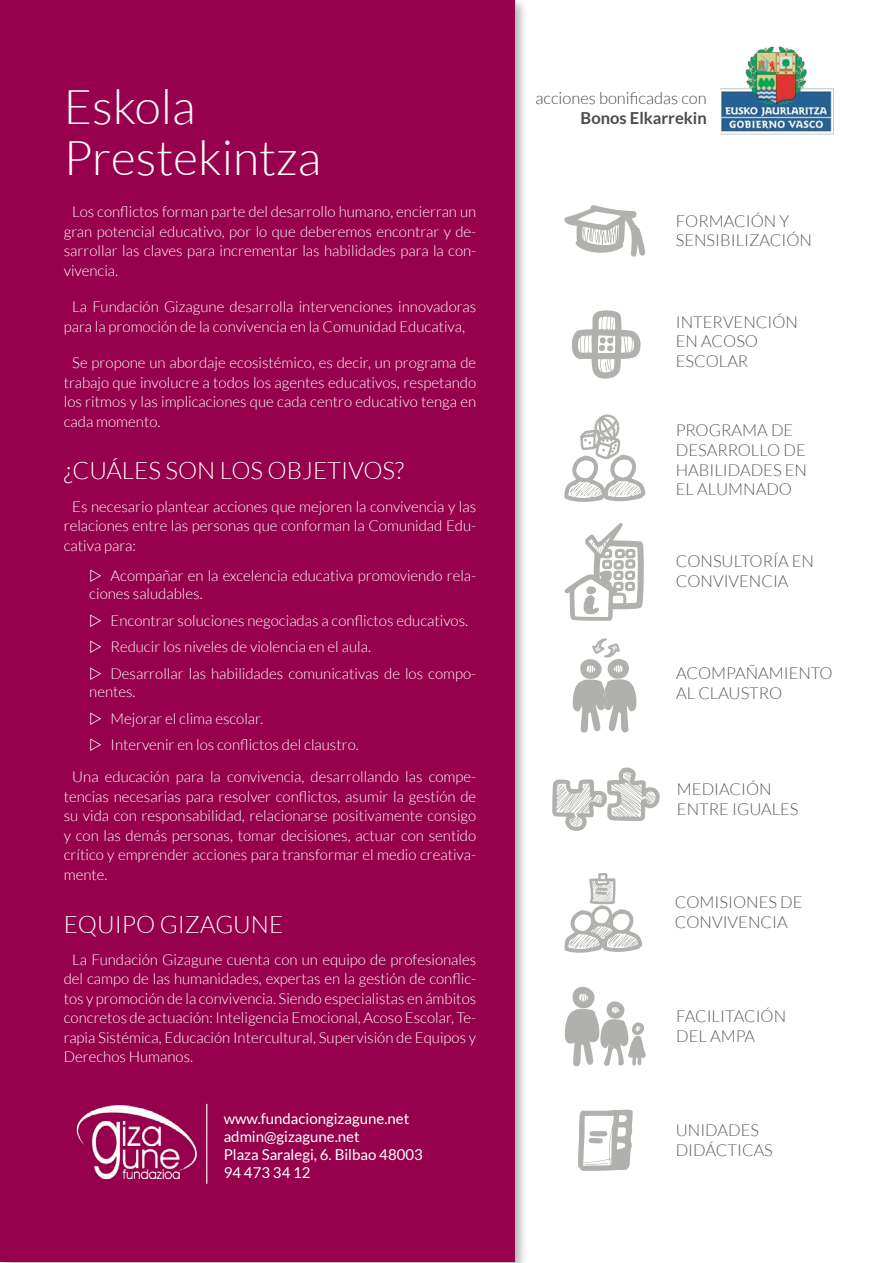
<style>
.page{position:relative;width:893px;height:1263px;background:#fff}
.page>*{position:absolute;margin:0;border:0;box-sizing:border-box;transform-origin:0 0}
.t1{font:300 48px/51px "Lato";color:#fff}
.t2{font:300 24px "Lato";color:#fff}
.t3{font:300 16.5px/19.8px "Lato";color:#5a5b57}
.t4{font:300 16.5px "Lato";color:#4d494d}
.t5{font:700 16.5px "Lato";color:#4d494d}
.t6{font:300 15px/19.5px "Lato";color:#fff;text-align:justify}
.t7{font:15px/18px "Lato";color:#fff}
</style>
<div class="page">
<div style="left:0;top:0;width:528px;height:1263px;background:#000;opacity:.29"></div>
<div style="left:1px;top:1px;width:514px;height:1261px;background:#96004d"></div>
<svg style="left:564px;top:205px;width:81px;height:52px"></svg>
<svg style="left:552px;top:767px;width:108px;height:64px"></svg>
<svg style="left:578px;top:1110px;width:55px;height:61px"></svg>
<svg style="left:572px;top:310px;width:69px;height:69px"></svg>
<svg style="left:564px;top:414px;width:82px;height:88px"></svg>
<svg style="left:565px;top:987px;width:81px;height:79px"></svg>
<svg style="left:573px;top:638px;width:63px;height:94px"></svg>
<svg style="left:565px;top:523px;width:79px;height:98px"></svg>
<svg style="left:564px;top:873px;width:78px;height:80px"></svg>
<img style="left:720px;top:46px;width:113px;height:89px">
<img style="left:76px;top:1105px;width:122px;height:75px">
<hr style="left:206px;top:1104px;width:1px;height:80px;background:#fff">
<h1 class="t1" style="left:64px;top:81px;width:259px">Eskola<br>Prestekintza</h1>
<p class="t6" style="left:64px;top:202px;width:414px;text-indent:9px">Los conflictos forman parte del desarrollo humano, encierran un gran potencial educativo, por lo que deberemos encontrar y de&shy;sarrollar las claves para incrementar las habilidades para la con&shy;vivencia.</p>
<p class="t6" style="left:64px;top:297px;width:414px;text-indent:9px">La Fundación Gizagune desarrolla intervenciones innovadoras para la promoción de la convivencia en la Comunidad Educativa,</p>
<p class="t6" style="left:64px;top:353px;width:414px;text-indent:9px">Se propone un abordaje ecosistémico, es decir, un programa de trabajo que involucre a todos los agentes educativos, respetando los ritmos y las implicaciones que cada centro educativo tenga en cada momento.</p>
<h2 class="t2" style="left:64px;top:458px;width:71px">¿c uáles</h2>
<h2 class="t2" style="left:166px;top:458px;width:240px">son los objetivos?</h2>
<p class="t6" style="left:64px;top:497px;width:414px;text-indent:9px">Es necesario plantear acciones que mejoren la convivencia y las relaciones entre las personas que conforman la Comunidad Edu&shy;cativa para:</p>
<p class="t6" style="left:89px;top:567px;width:388px;line-height:18px;text-indent:21px">Acompañar en la excelencia educativa promoviendo rela&shy;ciones saludables.</p>
<p class="t6" style="left:111px;top:607px;width:367px;line-height:26.5px;text-align:left">Encontrar soluciones negociadas a conflictos educativos.<br>Reducir los niveles de violencia en el aula.<br>Desarrollar las habilidades comunicativas de los compo-</p>
<p class="t6" style="left:111px;top:678px;width:250px;line-height:26.5px;text-align:left;text-indent:-21px">nentes.<br>Mejorar el clima escolar.<br>I ntervenir en los conflictos del claustro.</p>
<p class="t6" style="left:64px;top:767px;width:414px;text-indent:9px">U na educación para la convivencia, desarrollando las compe&shy;tencias necesarias para resolver conflictos, asumir la gestión de su vida con responsabilidad, relacionarse positivamente consigo y con las demás personas, tomar decisiones, actuar con sentido crítico y emprender acciones para transformar el medio creativa&shy;mente.</p>
<h2 class="t2" style="left:64px;top:911px;width:217px">equipo gizagune</h2>
<p class="t6" style="left:64px;top:950px;width:414px;text-indent:9px">La Fundación Gizagune cuenta con un equipo de profesionales del campo de las humanidades, expertas en la gestión de conflic&shy;tos y promoción de la convivencia. Siendo especialistas en ámbitos concretos de actuación: I nteligencia Emocional, Acoso Escolar, Te&shy;rapia Sistémica, Educación I ntercultural, Supervisión de Equipos y Derechos Humanos.</p>
<p class="t7" style="left:224px;top:1109px;width:201px">www.fundaciongizagune.net admin@gizagune.net<br>Plaza Saralegi, 6. Bilbao 48003<br>94 473 34 12</p>
<p class="t4" style="left:535px;top:89px;width:173px">acciones bonificadas con</p>
<p class="t5" style="left:581px;top:109px;width:128px">Bonos Elkarrekin</p>
<p class="t3" style="left:676px;top:211px;width:138px;text-indent:70px">ión y sensibilización</p>
<p class="t3" style="left:676px;top:211px;width:35px">Formac</p>
<p class="t3" style="left:676px;top:312px;width:102px">INTERVENCIÓN<br>EN ACOSO<br>ESCOLAR</p>
<p class="t3" style="left:676px;top:420px;width:46px">Programa</p>
<p class="t3" style="left:771px;top:420px;width:11px">de</p>
<p class="t3" style="left:676px;top:440px;width:12px">desarr</p>
<p class="t3" style="left:676px;top:440px;width:119px;text-indent:62px">ollo de habilidades</p>
<p class="t3" style="left:676px;top:460px;width:133px;text-indent:109px">en el alumnado</p>
<p class="t3" style="left:676px;top:551px;width:140px">Consultoría en<br>Convive nc ia</p>
<p class="t3" style="left:676px;top:663px;width:158px">Acom pañam ie nto al Claustro</p>
<p class="t3" style="left:677px;top:779px;width:96px;text-align:right">iación entre iguales</p>
<p class="t3" style="left:677px;top:779px;width:13px">med</p>
<p class="t3" style="left:675px;top:892px;width:117px">Com isiones de<br>Convive nc ia</p>
<p class="t3" style="left:676px;top:1006px;width:112px">Facilitación del AMPA</p>
<p class="t3" style="left:676px;top:1120px;width:78px">Unidades<br>Didácticas</p>
</div>
